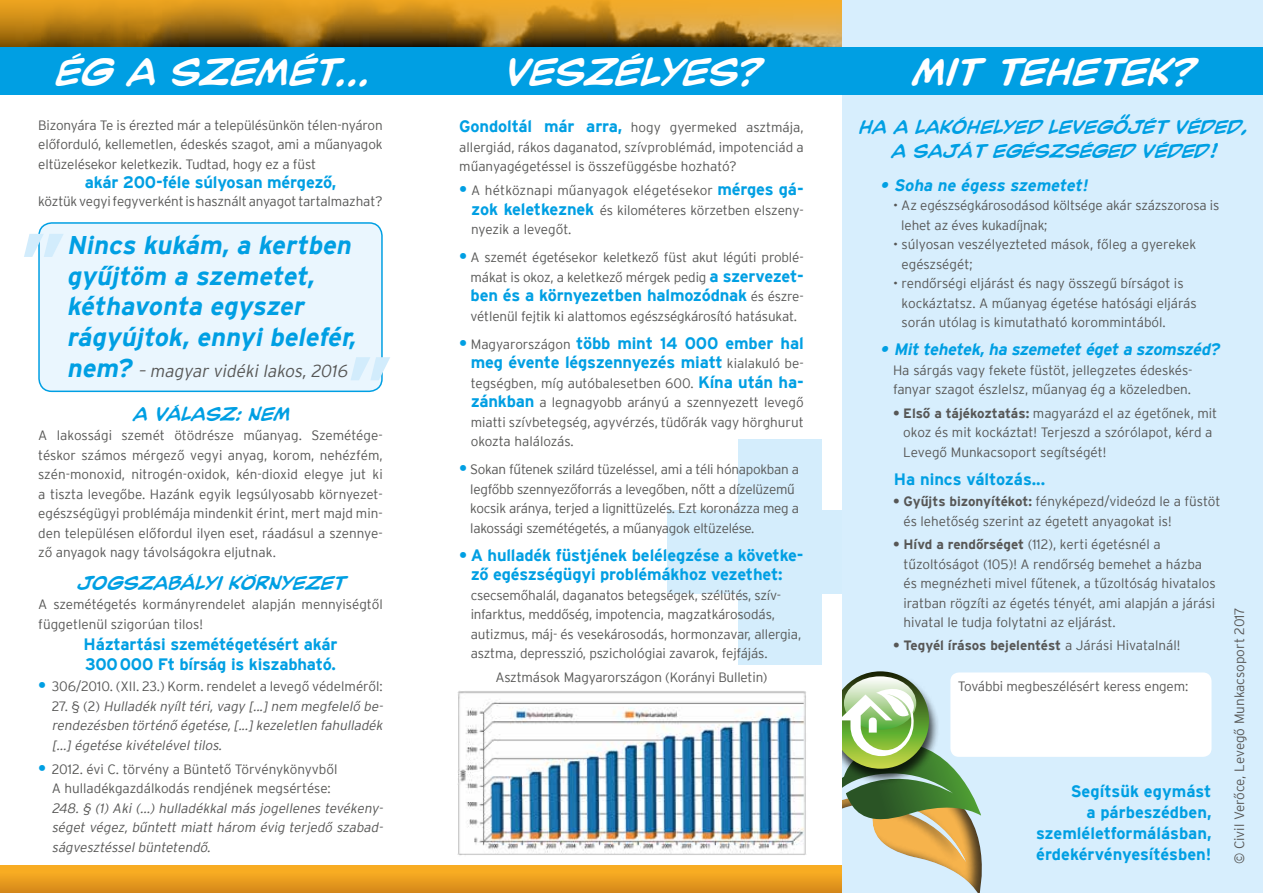
<style>
.page{position:relative;width:1263px;height:893px;background:#fff}
.page>*{position:absolute;margin:0;border:0;box-sizing:border-box;transform-origin:0 0}
.t1{font:italic 36px "Comic";letter-spacing:.01em;color:#fff}
.t2{font:italic 700 25.65px/30.8px "Interstate CE";color:#009fe3}
.t3{font:italic 18px/24px "Comic";color:#009fe3;text-align:center}
.t4{font:italic 300 17.25px "Interstate CE";color:#575756}
.t5{font:700 16.5px/19.5px "Interstate CE";letter-spacing:-.01em;color:#009fe3;text-align:right}
.t6{font:italic 700 16.5px "Interstate CE";color:#009fe3}
.t7{font:300 13.5px/19.5px "Interstate CE";letter-spacing:-.01em;color:#575756}
.t8{font:italic 300 13.5px/19.5px "Interstate CE";color:#575756}
.t9{font:700 13.5px "Interstate CE";color:#575756}
.s1{font-weight:700;font-size:25.65px;color:#009fe3}
.s2{font-weight:700;font-style:normal;font-size:16.5px;color:#009fe3}
.s3{font-style:normal}
.s4{font-weight:700;font-size:16.5px;color:#009fe3}
.s5{font-weight:300;font-size:13.5px;color:#575756}
.s6{font-weight:700}
.s7{font-weight:300}
</style>
<div class="page">
<div style="left:738px;top:439px;width:84px;height:226px;background:#d4edfc"></div>
<div style="left:667px;top:510px;width:226px;height:84px;background:#d4edfc"></div>
<div style="left:0;top:47px;width:842px;height:47px;background:#009fe3"></div>
<svg style="left:0;top:866px;width:842px;height:27px;background:#e99d1e"></svg>
<svg style="left:0;top:0;width:842px;height:47px;background:#b07c1e"></svg>
<div style="left:842px;top:0;width:421px;height:893px;background:#d7eefd"></div>
<div style="left:842px;top:47px;width:421px;height:47px;background:#009fe3"></div>
<svg style="left:842px;top:671px;width:140px;height:222px"></svg>
<div style="left:39px;top:223px;width:343px;height:168px;background:#eaf6fe;border-radius:13px"></div>
<div style="left:38px;top:222px;width:345px;height:170px;border:2px solid #009fe3;border-radius:13px"></div>
<svg style="left:24px;top:234px;width:39px;height:23px"></svg>
<svg style="left:351px;top:357px;width:39px;height:23px"></svg>
<img style="left:458px;top:691px;width:348px;height:164px">
<div style="left:950px;top:672px;width:261px;height:85px;background:#fff;border-radius:9px"></div>
<h1 class="t1" style="left:54px;top:50px;width:315px">ÉG A SZEMÉT...</h1>
<p class="t7" style="left:38px;top:115px;width:346px;text-align:justify">Bizonyára Te is érezted már a településünkön télen-nyáron előforduló, kellemetlen, édeskés szagot, ami a műanyagok eltüzelésekor keletkezik. Tudtad, hogy ez a füst</p>
<p class="t5" style="left:85px;top:172px;width:253px">akár 200-féle súlyosan mérgező,</p>
<p class="t7" style="left:38px;top:192px;width:346px">köztük vegyi fegyverként is használt anyagot tartalmazhat?</p>
<h2 class="t2" style="left:67px;top:229px;width:295px">Nincs kukám, a kertben gyűjtöm a szemetet, kéthavonta egyszer rágyújtok, ennyi belefér,</h2>
<p class="t4" style="left:67px;top:360px;width:285px"><span class="s1">nem?</span> – magyar vidékilakos,2016</p>
<h3 class="t3" style="left:132px;top:401px;width:144px">A VÁLASZ: NEM</h3>
<p class="t7" style="left:38px;top:425px;width:346px;text-align:justify">A lakossági szemét ötödrésze műanyag. Szemétége&shy;téskor számos mérgező vegyi anyag, korom, nehézfém, szén-monoxid, nitrogén-oxidok, kén-dioxid elegye jut ki a tiszta levegőbe. Hazánk egyik legsúlyosabb környezet&shy;egészségügyi problémája mindenkit érint, mert majd min&shy;den településen előfordul ilyen eset, ráadásul a szennye&shy;ző anyagok nagy távolságokra eljutnak.</p>
<h3 class="t3" style="left:76px;top:570px;width:270px">JOGSZABÁLYI KÖRNYEZET</h3>
<p class="t7" style="left:38px;top:594px;width:346px">A szemétégetés kormányrendelet alapján mennyiségtől függetlenül szigorúan tilos!</p>
<p class="t5" style="left:83px;top:634px;width:255px;text-align:left">Háztartási szemétégetésért akár<br>300000 Ft bírság is kiszabható.</p>
<p class="t8" style="left:52px;top:677px;width:335px;text-indent:-13px"><span class="s2">•</span> <span class="s3">306/2010. (XII. 23.) Korm. rendelet a levegő védelméről:<br>2 7. § ( 2 )</span> Hulladék nyílttéri,vagy [...]nem megfelelő be&shy;rendezésben történő égetése,[...]kezeletlen fahulladék [...]égetése kivételéveltilos.</p>
<p class="t7" style="left:38px;top:759px;width:301px;text-align:center"><span class="s4">•</span> 2012. évi C. törvény a Büntető Törvénykönyvből<br>A hulladékgazdálkodás rendjének megsértése:</p>
<p class="t8" style="left:52px;top:798px;width:335px;text-align:justify">248. § (1) Aki (...) hulladékkal más jogellenes tevékeny&shy;séget végez, bűntett miatt három évig terjedő szabad&shy;ságvesztésselbüntetendő.</p>
<h1 class="t1" style="left:502px;top:50px;width:259px">VESZÉLYES?</h1>
<p class="t7" style="left:459px;top:118px;width:346px;text-align:justify"><span class="s4">Gondoltál már arra,</span> hogy gyermeked asztmája, allergiád, rákos daganatod, szívproblémád, impotenciád a műanyagégetéssel is összefüggésbe hozható?</p>
<p class="t7" style="left:471px;top:180px;width:334px;text-align:justify;text-indent:-12px"><span class="s4">•</span> A hétköznapi műanyagok elégetésekor <span class="s4">mérges gá&shy;zok keletkeznek</span> és kilométeres körzetben elszen - nyezik a levegőt.</p>
<p class="t7" style="left:459px;top:247px;width:346px;text-align:right"><span class="s4">•</span> A szemét égetésekor keletkező füst akut légúti problé&shy;mákat is okoz, a keletkező mérgek pedig <span class="s4">a szervezet-</span></p>
<p class="t5" style="left:471px;top:285px;width:335px">ben és a környezetben halmozódnak <span class="s5">és észre-</span></p>
<p class="t7" style="left:471px;top:306px;width:328px">vétlenül fejtik ki alattomos egészségkárosító hatásukat.</p>
<p class="t5" style="left:459px;top:333px;width:346px">• <span class="s5">Magyarországon</span> több mint 14 000 ember hal meg évente légszennyezés miatt <span class="s5">kialakuló be-</span></p>
<p class="t7" style="left:471px;top:373px;width:334px;text-align:justify">tegségben, míg autóbalesetben 600. <span class="s4">Kína után ha&shy;zánkban</span> a legnagyobb arányú a szennyezett levegő miatti szívbetegség, agyvérzés, tüdőrák vagy hörghurut okozta halálozás.</p>
<p class="t7" style="left:470px;top:459px;width:330px;text-indent:-11px"><span class="s4">•</span> Sokan fűtenek szilárd tüzeléssel, ami a téli hónapokban a legfőbb szennyezőforrás a levegőben, nőtt a dízelüzemű kocsik aránya, terjed a lignittüzelés. Ezt koronázza meg a lakossági szemétégetés, a műanyagok eltüzelése.</p>
<p class="t5" style="left:459px;top:545px;width:346px;text-align:center">• A hulladék füstjének belélegzése a követke&shy;ző egészségügyi problémákhoz vezethet:</p>
<p class="t7" style="left:471px;top:585px;width:332px">csecsemőhalál, daganatos betegségek, szélütés, szív&shy;infarktus, meddőség, impotencia, magzatkárosodás, autizmus, máj- és vesekárosodás, hormonzavar, allergia, asztma, depresszió, pszichológiai zavarok, fejfájás.</p>
<p class="t7" style="left:495px;top:667px;width:274px">Asztmások Magyarországon (Korányi Bulletin)</p>
<h1 class="t1" style="left:911px;top:50px;width:285px">MIT TEHETEK?</h1>
<h3 class="t3" style="left:859px;top:115px;width:389px">HA A LAKÓHELYED LEVEGO”JÉT VÉDED,<br>A SAJÁT EGÉSZSÉGED VÉDED!</h3>
<p class="t6" style="left:880px;top:175px;width:212px">• Soha ne égess szemetet!</p>
<p class="t7" style="left:901px;top:196px;width:320px;text-indent:-8px">• Az egészségkárosodásod költsége akár százszorosa is lehet az éves kukadíjnak;</p>
<p class="t7" style="left:901px;top:235px;width:296px;text-indent:-9px">• súlyosan veszélyezteted mások, főleg a gyerekek egészségét;</p>
<p class="t7" style="left:901px;top:274px;width:297px;text-indent:-9px">• rendőrségi eljárást és nagy összegű bírságot is kockáztatsz. A műanyag égetése hatósági eljárás során utólag is kimutatható korommintából.</p>
<p class="t6" style="left:880px;top:339px;width:344px">• Mit tehetek,ha szemetet éget a szomszéd?</p>
<p class="t7" style="left:893px;top:360px;width:301px">Ha sárgás vagy fekete füstöt, jellegzetes édeskés&shy;fanyar szagot észlelsz, műanyag ég a közeledben.</p>
<p class="t7" style="left:903px;top:403px;width:316px;text-indent:-10px"><span class="s6">• Első a tájékoztatás:</span> magyarázd el az égetőnek, mit okoz és mit kockáztat! Terjeszd a szórólapot, kérd a<br>Levegő Munkacsoport segítségét!</p>
<p class="t5" style="left:894px;top:469px;width:153px">Ha nincs változás...</p>
<p class="t7" style="left:903px;top:491px;width:318px;text-indent:-11px"><span class="s6">• Gyűjts bizonyítékot:</span> fényképezd/videózd le a füstöt és lehetőség szerint az égetett anyagokat is!</p>
<p class="t7" style="left:903px;top:534px;width:314px;text-indent:-11px"><span class="s6">• Hívd a rendőrséget</span> (112), kerti égetésnél a tűzoltóságot (105)! A rendőrség bemehet a házba és megnézheti mivel fűtenek, a tűzoltóság hivatalos iratban rögzíti az égetés tényét, ami alapján a járási hivatal le tudja folytatni az eljárást.</p>
<p class="t9" style="left:893px;top:637px;width:289px">• Tegyél írásos bejelentést <span class="s7">a Járási Hivatalnál!</span></p>
<p class="t7" style="left:1229px;top:864px;width:259px;rotate:-90deg">© Civil Verőce, Levegő Munkacsoport 2017</p>
<p class="t7" style="left:958px;top:676px;width:232px">További megbeszélésért keress engem:</p>
<p class="t5" style="left:1036px;top:780px;width:177px;line-height:21px">Segítsük egymást<br>a párbeszédben, szemléletformálásban, érdekérvényesítésben!</p>
</div>
